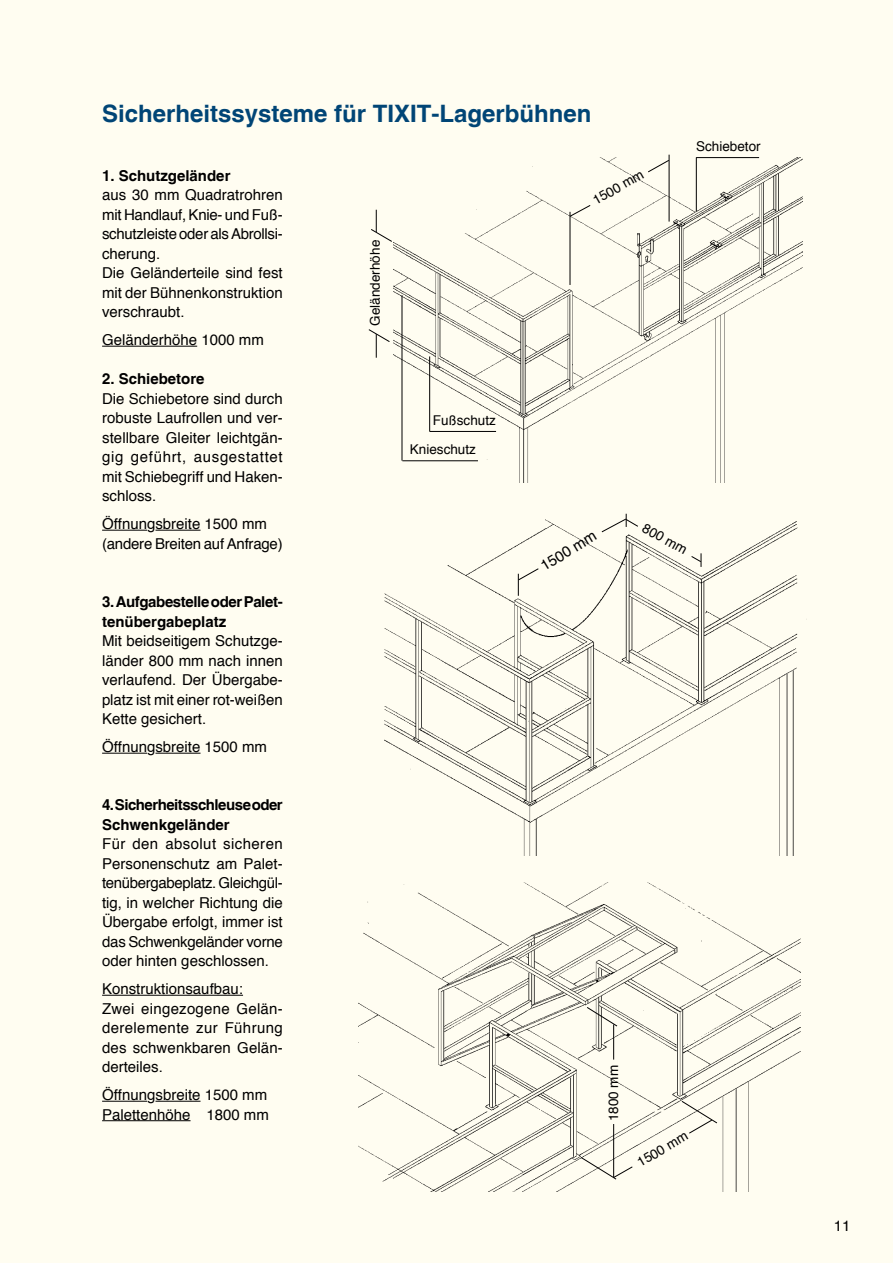
<style>
.page{position:relative;width:893px;height:1263px;background:#fffdf1}
.page>*{position:absolute;margin:0;border:0;box-sizing:border-box;transform-origin:0 0}
.t1{font:700 24px "Helvetica";color:#004576}
.t2{font:15px/19.5px "Helvetica";color:#000}
.t3{font:700 15px/19.5px "Helvetica";letter-spacing:-.025em;color:#000}
.t4{font:700 15px/19.5px "Helvetica";letter-spacing:-.035em;color:#000}
.t5{font:700 15px "Helvetica";color:#000}
.t6{font:13.5px "Helvetica";color:#000}
</style>
<div class="page">
<img style="left:394px;top:157px;width:408px;height:326px">
<img style="left:384px;top:519px;width:423px;height:336px">
<img style="left:358px;top:883px;width:442px;height:309px">
<svg style="left:371px;top:210px;width:21px;height:32px"></svg>
<svg style="left:368px;top:329px;width:22px;height:29px"></svg>
<hr style="left:696px;top:157px;width:1px;height:54px;background:#000">
<hr style="left:696px;top:157px;width:63px;height:1px;background:#000">
<hr style="left:429px;top:356px;width:1px;height:75px;background:#000">
<hr style="left:429px;top:431px;width:67px;height:1px;background:#000">
<hr style="left:102px;top:346px;width:95px;height:1px;background:#000">
<hr style="left:102px;top:530px;width:45px;height:1px;background:#000">
<hr style="left:155px;top:530px;width:46px;height:1px;background:#000">
<hr style="left:102px;top:753px;width:45px;height:1px;background:#000">
<hr style="left:155px;top:753px;width:46px;height:1px;background:#000">
<hr style="left:102px;top:995px;width:141px;height:1px;background:#000">
<hr style="left:102px;top:1101px;width:45px;height:1px;background:#000">
<hr style="left:155px;top:1101px;width:46px;height:1px;background:#000">
<hr style="left:102px;top:1120px;width:89px;height:1px;background:#000">
<svg style="left:691px;top:553px;width:11px;height:14px"></svg>
<svg style="left:601px;top:514px;width:37px;height:18px"></svg>
<svg style="left:518px;top:568px;width:21px;height:28px"></svg>
<hr style="left:669px;top:155px;width:1px;height:67px;background:#000">
<hr style="left:570px;top:212px;width:1px;height:73px;background:#000">
<svg style="left:569px;top:205px;width:22px;height:12px"></svg>
<svg style="left:648px;top:160px;width:21px;height:12px"></svg>
<svg style="left:681px;top:1101px;width:36px;height:33px"></svg>
<svg style="left:581px;top:1157px;width:52px;height:23px"></svg>
<svg style="left:587px;top:1007px;width:30px;height:19px"></svg>
<hr style="left:613px;top:1124px;width:1px;height:53px;background:#000">
<hr style="left:613px;top:1024px;width:1px;height:35px;background:#000">
<hr style="left:402px;top:295px;width:1px;height:166px;background:#000">
<hr style="left:402px;top:460px;width:76px;height:1px;background:#000">
<h1 class="t1" style="left:102px;top:99px;width:491px">Sicherheitssysteme für TIXIT-Lagerbühnen</h1>
<p class="t5" style="left:102px;top:166px;width:130px">1. Schutzgeländer</p>
<p class="t2" style="left:102px;top:185px;width:182px">aus 30 mm Quadratrohren mit Handlauf, Knie- und Fuß&shy;schutzleiste oder als Abrollsi&shy;cherung.<br>Die Geländerteile sind fest mit der Bühnenkonstruktion verschraubt.</p>
<p class="t2" style="left:102px;top:330px;width:163px">Geländerhöhe 1000 mm</p>
<p class="t5" style="left:102px;top:370px;width:104px">2. Schiebetore</p>
<p class="t2" style="left:102px;top:388px;width:182px;text-align:justify">Die Schiebetore sind durch robuste Laufrollen und ver&shy;stellbare Gleiter leichtgän&shy;gig geführt, ausgestattet mit Schiebegriff und Haken&shy;schloss.</p>
<p class="t2" style="left:102px;top:514px;width:182px">Öffnungsbreite 1500 mm (andere Breiten auf Anfrage)</p>
<p class="t6" style="left:367px;top:326px;width:87px;rotate:-90deg">Geländerhöhe</p>
<p class="t6" style="left:433px;top:412px;width:65px">Fußschutz</p>
<p class="t6" style="left:410px;top:441px;width:68px">Knieschutz</p>
<p class="t6" style="left:590px;top:194px;width:58px;rotate:-30deg">1500 mm</p>
<p class="t2" style="left:536px;top:558px;width:64px;rotate:-31deg">1500 mm</p>
<p class="t6" style="left:648px;top:519px;width:50px;rotate:29deg">800 mm</p>
<p class="t6" style="left:696px;top:138px;width:66px">Schiebetor</p>
<p class="t3" style="left:102px;top:592px;width:182px">3. Aufgabestelle oder Palet&shy;tenübergabeplatz</p>
<p class="t2" style="left:102px;top:631px;width:182px;text-align:justify">Mit beidseitigem Schutzge&shy;länder 800 mm nach innen verlaufend. Der Übergabe&shy;platz ist mit einer rot-weißen Kette gesichert.</p>
<p class="t2" style="left:102px;top:737px;width:167px">Öffnungsbreite 1500 mm</p>
<p class="t4" style="left:102px;top:795px;width:182px">4. Sicherheitsschleuse oder<br>Schwenkgeländer</p>
<p class="t2" style="left:102px;top:834px;width:182px;text-align:justify">Für den absolut sicheren Personenschutz am Palet&shy;tenübergabeplatz. Gleichgül&shy;tig, in welcher Richtung die Übergabe erfolgt, immer ist das Schwenkgeländer vorne oder hinten geschlossen.</p>
<p class="t2" style="left:102px;top:979px;width:182px">Konstruktionsaufbau:<br>Zwei eingezogene Gelän&shy;derelemente zur Führung des schwenkbaren Gelän&shy;derteiles.</p>
<p class="t2" style="left:102px;top:1085px;width:168px">Öffnungsbreite 1500 mm<br>Palettenhöhe 1800 mm</p>
<p class="t6" style="left:605px;top:1121px;width:58px;rotate:-90deg">1800 mm</p>
<p class="t6" style="left:634px;top:1156px;width:58px;rotate:-30deg">1500 mm</p>
<p class="t2" style="left:834px;top:1215px;width:18px">11</p>
</div>
